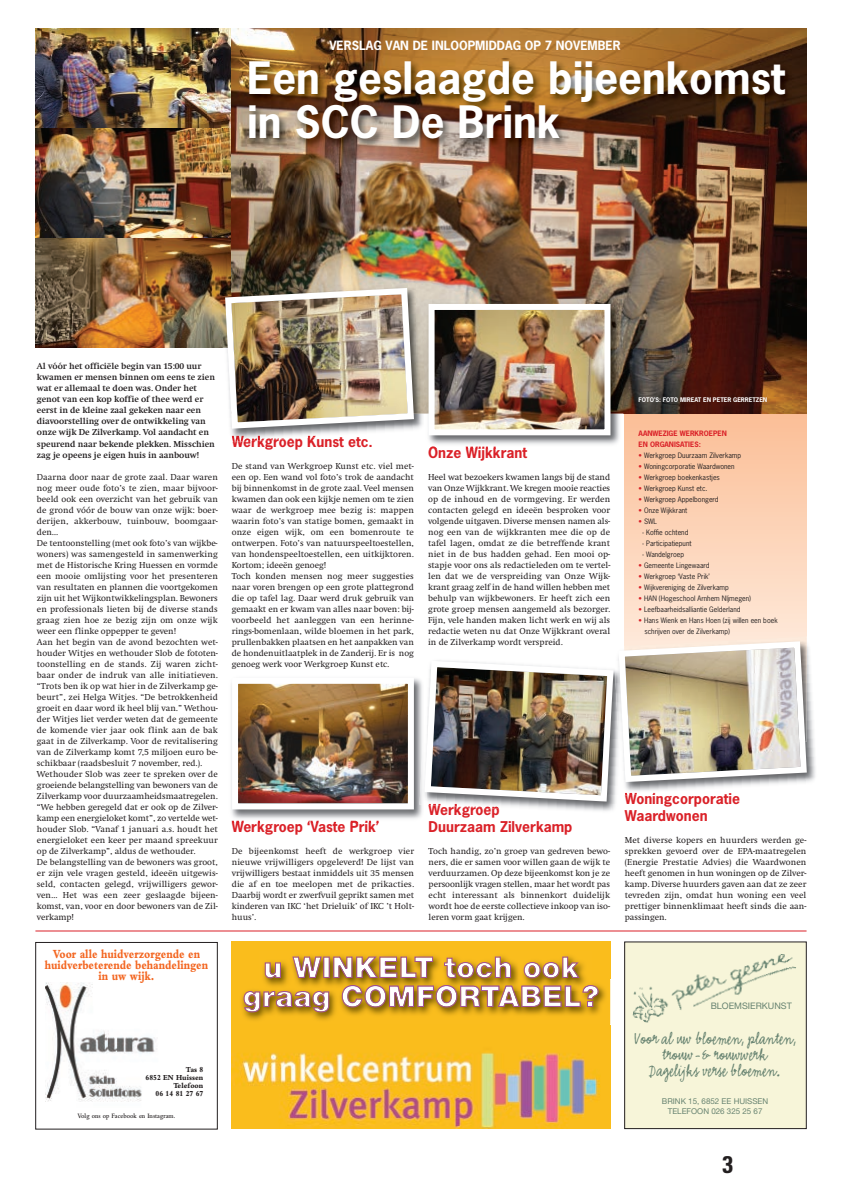
<style>
.page{position:relative;width:842px;height:1191px;background:#fff}
.page>*{position:absolute;margin:0;border:0;box-sizing:border-box;transform-origin:0 0}
.t1{font:700 42px/44px "News Gothic Std";color:#fff}
.t2{font:700 condensed 24px "Univers LT Std";color:#231f20}
.t3{font:19px/16px "Emmascript MVB Std";color:#678371;text-align:center;scale:.8 1}
.t4{font:700 14px/17px "News Gothic Std";color:#da2128}
.t5{font:800 13px/11px "Bembo Std";color:#f36621;text-align:center;scale:.8 1}
.t6{font:700 12px "News Gothic Std";color:#fff}
.t7{font:9px/11px "Swift";color:#231f20;text-align:justify}
.t8{font:700 9px/11px "Swift";color:#231f20}
.t9{font:9px "Helvetica Neue LT Std";color:#678371}
.t10{font:8px/9.6px "Helvetica Neue LT Std";color:#678371;text-align:center}
.t11{font:800 8px/8px "Bembo Std";color:#231f20;text-align:right;scale:.9 1}
.t12{font:7px/11px "News Gothic Std";color:#231f20}
.t13{font:700 7px/11px "News Gothic Std";color:#da2128}
.t14{font:600 7px "Bembo Std";color:#231f20;scale:.9 1}
.t15{font:700 6px "News Gothic Std";color:#fff}
.s1{color:#da2128}
</style>
<div class="page">
<img style="left:36px;top:238px;width:196px;height:109px">
<svg style="left:624px;top:413px;width:182px;height:223px"></svg>
<img style="left:36px;top:128px;width:196px;height:110px">
<img style="left:36px;top:28px;width:196px;height:100px">
<img style="left:232px;top:28px;width:574px;height:385px">
<hr style="left:35px;top:930px;width:771px;height:1px;background:#da2128">
<img style="left:232px;top:941px;width:378px;height:187px">
<img style="left:238px;top:979px;width:373px;height:45px">
<img style="left:259px;top:951px;width:332px;height:34px">
<svg style="left:244px;top:985px;width:354px;height:27px"></svg>
<img style="left:343px;top:985px;width:248px;height:5px">
<svg style="left:265px;top:956px;width:315px;height:22px"></svg>
<div style="left:35px;top:942px;width:183px;height:187px;border:1px solid #231f20"></div>
<img style="left:45px;top:982px;width:110px;height:120px">
<div style="left:625px;top:942px;width:181px;height:186px;background:#f7f5d9"></div>
<img style="left:632px;top:954px;width:164px;height:69px">
<img style="left:207px;top:51px;width:600px;height:124px">
<img style="left:231px;top:413px;width:193px;height:24px">
<img style="left:220px;top:293px;width:2px;height:54px">
<img style="left:232px;top:283px;width:192px;height:130px">
<img style="left:232px;top:435px;width:84px;height:7px">
<img style="left:222px;top:285px;width:195px;height:147px">
<img style="left:424px;top:299px;width:199px;height:146px">
<img style="left:430px;top:446px;width:96px;height:2px">
<img style="left:424px;top:369px;width:4px;height:63px">
<img style="left:436px;top:311px;width:167px;height:117px">
<div style="left:429px;top:304px;width:181px;height:131px;border:6px solid #fff"></div>
<img style="left:499px;top:804px;width:116px;height:7px">
<img style="left:428px;top:804px;width:71px;height:5px">
<img style="left:806px;top:636px;width:9px;height:146px">
<img style="left:427px;top:638px;width:383px;height:166px">
<img style="left:231px;top:678px;width:191px;height:144px">
<img style="left:232px;top:820px;width:113px;height:2px">
<img style="left:419px;top:678px;width:8px;height:127px">
<img style="left:425px;top:751px;width:2px;height:41px">
<img style="left:239px;top:685px;width:168px;height:117px">
<div style="left:232px;top:678px;width:182px;height:131px;border:6px solid #fff"></div>
<h3 class="t6" style="left:329px;top:39px;width:293px">VERSLAG VAN DE INLOOPMIDDAG OP 7 NOVEMBER</h3>
<h1 class="t1" style="left:247px;top:58px;width:539px">Een geslaagde bijeenkomst in SCC De Brink</h1>
<p class="t8" style="left:37px;top:361px;width:180px">Al vóór het officiële begin van 15:00 uur kwamen er mensen binnen om eens te zien wat er allemaal te doen was. Onder het genot van een kop koffie of thee werd er eerst in de kleine zaal gekeken naar een diavoorstelling over de ontwikkeling van onze wijk De Zilverkamp. Vol aandacht en speurend naar bekende plekken. Misschien zag je opeens je eigen huis in aanbouw!</p>
<p class="t7" style="left:37px;top:471px;width:182px;text-align:left">Daarna door naar de grote zaal. Daar waren nog meer oude foto’s te zien, maar bijvoor&shy;beeld ook een overzicht van het gebruik van de grond vóór de bouw van onze wijk: boer&shy;derijen, akkerbouw, tuinbouw, boomgaar&shy;den…<br>De tentoonstelling (met ook foto’s van wijkbe&shy;woners) was samengesteld in samenwerking met de Historische Kring Huessen en vormde een mooie omlijsting voor het presenteren van resultaten en plannen die voortgekomen zijn uit het Wijkontwikkelingsplan. Bewoners en professionals lieten bij de diverse stands graag zien hoe ze bezig zijn om onze wijk weer een flinke oppepper te geven!<br>Aan het begin van de avond bezochten wet&shy;houder Witjes en wethouder Slob de fototen&shy;toonstelling en de stands. Zij waren zicht&shy;baar onder de indruk van alle initiatieven. “Trots ben ik op wat hier in de Zilverkamp ge&shy;beurt”, zei Helga Witjes. “De betrokkenheid groeit en daar word ik heel blij van.” Wethou&shy;der Witjes liet verder weten dat de gemeente de komende vier jaar ook flink aan de bak gaat in de Zilverkamp. Voor de revitalisering van de Zilverkamp komt 7,5 miljoen euro be&shy;schikbaar (raadsbesluit 7 november, red.).<br>Wethouder Slob was zeer te spreken over de groeiende belangstelling van bewoners van de Zilverkamp voor duurzaamheidsmaatregelen. “We hebben geregeld dat er ook op de Zilver&shy;kamp een energieloket komt”, zo vertelde wet&shy;houder Slob. “Vanaf 1 januari a.s. houdt het energieloket een keer per maand spreekuur op de Zilverkamp”, aldus de wethouder.<br>De belangstelling van de bewoners was groot, er zijn vele vragen gesteld, ideeën uitgewis&shy;seld, contacten gelegd, vrijwilligers gewor&shy;ven… Het was een zeer geslaagde bijeen&shy;komst, van, voor en door bewoners van de Zil&shy;verkamp!</p>
<h3 class="t5" style="left:45px;top:949px;width:206px">Voor alle huidverzorgende en huidverbeterende behandelingen in uw wijk.</h3>
<h3 class="t4" style="left:232px;top:433px;width:143px">Werkgroep Kunst etc.</h3>
<p class="t7" style="left:232px;top:460px;width:184px;text-align:left">De stand van Werkgroep Kunst etc. viel met&shy;een op. Een wand vol foto’s trok de aandacht bij binnenkomst in de grote zaal. Veel mensen kwamen dan ook een kijkje nemen om te zien waar de werkgroep mee bezig is: mappen waarin foto’s van statige bomen, gemaakt in onze eigen wijk, om een bomenroute te ontwerpen. Foto’s van natuurspeeltoestellen, van hondenspeeltoestellen, een uitkijktoren.<br>Kortom; ideeën genoeg!<br>Toch konden mensen nog meer suggesties naar voren brengen op een grote plattegrond die op tafel lag. Daar werd druk gebruik van gemaakt en er kwam van alles naar boven: bij&shy;voorbeeld het aanleggen van een herinne&shy;rings-bomenlaan, wilde bloemen in het park, prullenbakken plaatsen en het aanpakken van de hondenuitlaatplek in de Zanderij. Er is nog genoeg werk voor Werkgroep Kunst etc.</p>
<h3 class="t4" style="left:232px;top:818px;width:149px">Werkgroep ‘Vaste Prik’</h3>
<p class="t7" style="left:232px;top:845px;width:184px">De bijeenkomst heeft de werkgroep vier nieuwe vrijwilligers opgeleverd! De lijst van vrijwilligers bestaat inmiddels uit 35 mensen die af en toe meelopen met de prikacties.<br>Daarbij wordt er zwerfvuil geprikt samen met kinderen van IKC ‘het Drieluik’ of IKC ’t Holt&shy;huus’.</p>
<h3 class="t4" style="left:428px;top:444px;width:100px">Onze Wijkkrant</h3>
<p class="t7" style="left:428px;top:471px;width:184px">Heel wat bezoekers kwamen langs bij de stand van Onze Wijkkrant. We kregen mooie reacties op de inhoud en de vormgeving. Er werden contacten gelegd en ideeën besproken voor volgende uitgaven. Diverse mensen namen als&shy;nog een van de wijkkranten mee die op de tafel lagen, omdat ze die betreffende krant niet in de bus hadden gehad. Een mooi op&shy;stapje voor ons als redactieleden om te vertel&shy;len dat we de verspreiding van Onze Wijk&shy;krant graag zelf in de hand willen hebben met behulp van wijkbewoners. Er heeft zich een grote groep mensen aangemeld als bezorger.<br>Fijn, vele handen maken licht werk en wij als redactie weten nu dat Onze Wijkkrant overal in de Zilverkamp wordt verspreid.</p>
<h3 class="t4" style="left:429px;top:801px;width:145px">Werkgroep<br>Duurzaam Zilverkamp</h3>
<p class="t7" style="left:429px;top:845px;width:183px">Toch handig, zo’n groep van gedreven bewo&shy;ners, die er samen voor willen gaan de wijk te verduurzamen. Op deze bijeenkomst kon je ze persoonlijk vragen stellen, maar het wordt pas echt interessant als binnenkort duidelijk wordt hoe de eerste collectieve inkoop van iso&shy;leren vorm gaat krijgen.</p>
<p class="t11" style="left:146px;top:1066px;width:66px">Tas 8<br>6852 EN Huissen<br>Telefoon<br>06 14 81 27 67</p>
<p class="t14" style="left:77px;top:1113px;width:110px">Volg ons op Facebook en Instagram.</p>
<p class="t15" style="left:639px;top:397px;width:130px">FOTO’S: FOTO MIREAT EN PETER GERRETZEN</p>
<p class="t13" style="left:639px;top:427px;width:90px">AANWEZIGE WERKROEPEN<br>EN ORGANISATIES:</p>
<p class="t12" style="left:639px;top:449px;width:104px"><span class="s1">•</span> Werkgroep Duurzaam Zilverkamp</p>
<p class="t12" style="left:639px;top:460px;width:98px"><span class="s1">•</span> Woningcorporatie Waardwonen</p>
<p class="t12" style="left:639px;top:471px;width:83px"><span class="s1">•</span> Werkgroep boekenkastjes</p>
<p class="t12" style="left:639px;top:482px;width:71px"><span class="s1">•</span> Werkgroep Kunst etc.</p>
<p class="t12" style="left:639px;top:493px;width:81px"><span class="s1">•</span> Werkgroep Appelbongerd</p>
<p class="t12" style="left:639px;top:504px;width:50px"><span class="s1">•</span> Onze Wijkkrant</p>
<p class="t12" style="left:639px;top:515px;width:20px"><span class="s1">•</span> SWL</p>
<p class="t12" style="left:643px;top:526px;width:47px">- Koffie ochtend</p>
<p class="t12" style="left:643px;top:537px;width:50px">- Participatiepunt</p>
<p class="t12" style="left:643px;top:548px;width:43px">- Wandelgroep</p>
<p class="t12" style="left:639px;top:559px;width:72px"><span class="s1">•</span> Gemeente Lingewaard</p>
<p class="t12" style="left:639px;top:570px;width:73px"><span class="s1">•</span> Werkgroep ‘Vaste Prik’</p>
<p class="t12" style="left:639px;top:581px;width:92px"><span class="s1">•</span> Wijkvereniging de Zilverkamp</p>
<p class="t12" style="left:639px;top:592px;width:114px"><span class="s1">•</span> HAN (Hogeschool Arnhem NIjmegen)</p>
<p class="t12" style="left:639px;top:603px;width:103px"><span class="s1">•</span> Leefbaarheidsalliantie Gelderland</p>
<p class="t12" style="left:644px;top:614px;width:135px;text-indent:-6px"><span class="s1">•</span> Hans Wienk en Hans Hoen (zij willen een boek schrijven over de Zilverkamp)</p>
<h3 class="t4" style="left:625px;top:790px;width:117px">Woningcorporatie<br>Waardwonen</h3>
<p class="t7" style="left:625px;top:834px;width:183px">Met diverse kopers en huurders werden ge&shy;sprekken gevoerd over de EPA-maatregelen (Energie Prestatie Advies) die Waardwonen heeft genomen in hun woningen op de Zilver&shy;kamp. Diverse huurders gaven aan dat ze zeer tevreden zijn, omdat hun woning een veel prettiger binnenklimaat heeft sinds die aan&shy;passingen.</p>
<p class="t9" style="left:711px;top:1002px;width:83px">BLOEMSIERKUNST</p>
<h3 class="t3" style="left:634px;top:1029px;width:205px">Voor al uw bloemen, planten, trouw-&amp; rouwwerk<br>Dagelijks verse bloemen.</h3>
<p class="t10" style="left:662px;top:1097px;width:108px">BRINK 15, 6852 EE HUISSEN<br>TELEFOON 026 325 25 67</p>
<h2 class="t2" style="left:722px;top:1155px;width:12px">3</h2>
</div>
